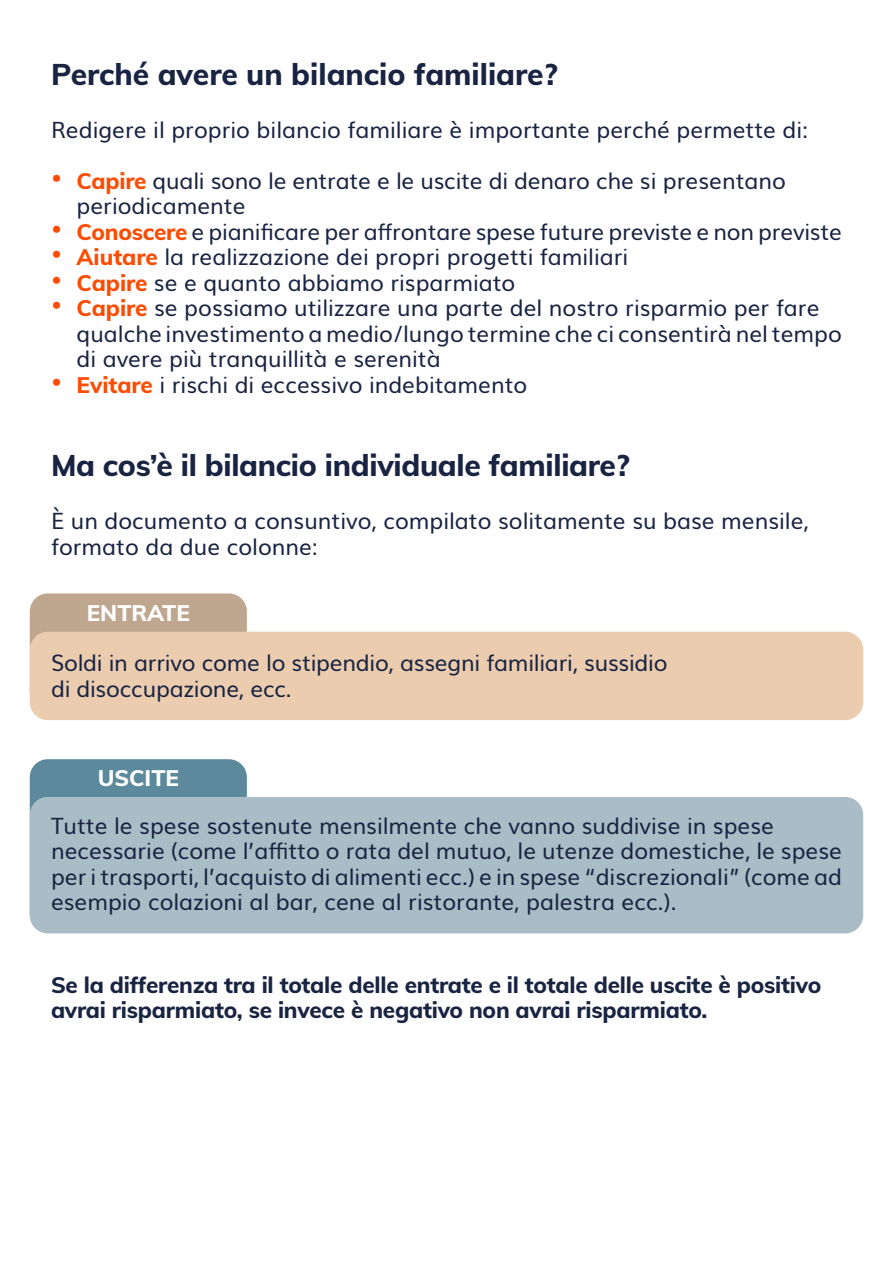
<style>
.page{position:relative;width:893px;height:1263px;background:#fff}
.page>*{position:absolute;margin:0;border:0;box-sizing:border-box;transform-origin:0 0}
.t1{font:800 30px "Muli";letter-spacing:-.01em;color:#192442}
.t2{font:22.5px/25.5px "Muli";color:#192442}
.t3{font:800 22.5px/25.5px "Muli";letter-spacing:-.01em;color:#192442}
.t4{font:800 22.5px "Muli";color:#fff}
.s1{color:#fc4c02}
.s2{font-weight:800;color:#fc4c02}
</style>
<div class="page">
<div style="left:30px;top:759px;width:217px;height:172px;background:#5c8a9c;border-radius:18px"></div>
<div style="left:30px;top:797px;width:833px;height:136px;background:#aabcc5;border-radius:18px"></div>
<div style="left:30px;top:593px;width:217px;height:117px;background:#bfa68e;border-radius:18px"></div>
<div style="left:30px;top:632px;width:833px;height:88px;background:#ebccae;border-radius:18px"></div>
<h1 class="t1" style="left:51px;top:53px;width:508px">Perché avere un bilancio familiare?</h1>
<p class="t2" style="left:51px;top:115px;width:759px">Redigere il proprio bilancio familiare è importante perché permette di:</p>
<p class="t2" style="left:77px;top:166px;width:711px;text-indent:-25px"><span class="s1">•</span> <span class="s2">Capire</span> quali sono le entrate e le uscite di denaro che si presentano periodicamente</p>
<p class="t2" style="left:51px;top:217px;width:792px"><span class="s1">•</span> <span class="s2">Conoscere</span> e pianificare per affrontare spese future previste e non previste</p>
<p class="t2" style="left:51px;top:243px;width:579px"><span class="s1">•</span> <span class="s2">Aiutare</span> la realizzazione dei propri progetti familiari</p>
<p class="t2" style="left:51px;top:268px;width:466px"><span class="s1">•</span> <span class="s2">Capire</span> se e quanto abbiamo risparmiato</p>
<p class="t2" style="left:77px;top:294px;width:767px;text-indent:-25px"><span class="s1">•</span> <span class="s2">Capire</span> se possiamo utilizzare una parte del nostro risparmio per fare qualche investimento a medio/lungo termine che ci consentirà nel tempo di avere più tranquillità e serenità</p>
<p class="t2" style="left:51px;top:370px;width:478px"><span class="s1">•</span> <span class="s2">Evitare</span> i rischi di eccessivo indebitamento</p>
<h1 class="t1" style="left:51px;top:444px;width:580px">Ma cos’è il bilancio individuale familiare?</h1>
<p class="t2" style="left:51px;top:506px;width:759px">È un documento a consuntivo, compilato solitamente su base mensile, formato da due colonne:</p>
<p class="t4" style="left:87px;top:596px;width:105px">ENTRATE</p>
<p class="t2" style="left:51px;top:648px;width:618px">Soldi in arrivo come lo stipendio, assegni familiari, sussidio di disoccupazione, ecc.</p>
<p class="t4" style="left:98px;top:762px;width:83px">USCITE</p>
<p class="t2" style="left:51px;top:811px;width:792px">Tutte le spese sostenute mensilmente che vanno suddivise in spese necessarie (come l’affitto o rata del mutuo, le utenze domestiche, le spese per i trasporti, l’acquisto di alimenti ecc.) e in spese “discrezionali” (come ad esempio colazioni al bar, cene al ristorante, palestra ecc.).</p>
<p class="t3" style="left:51px;top:971px;width:772px">Se la differenza tra il totale delle entrate e il totale delle uscite è positivo avrai risparmiato, se invece è negativo non avrai risparmiato.</p>
</div>
